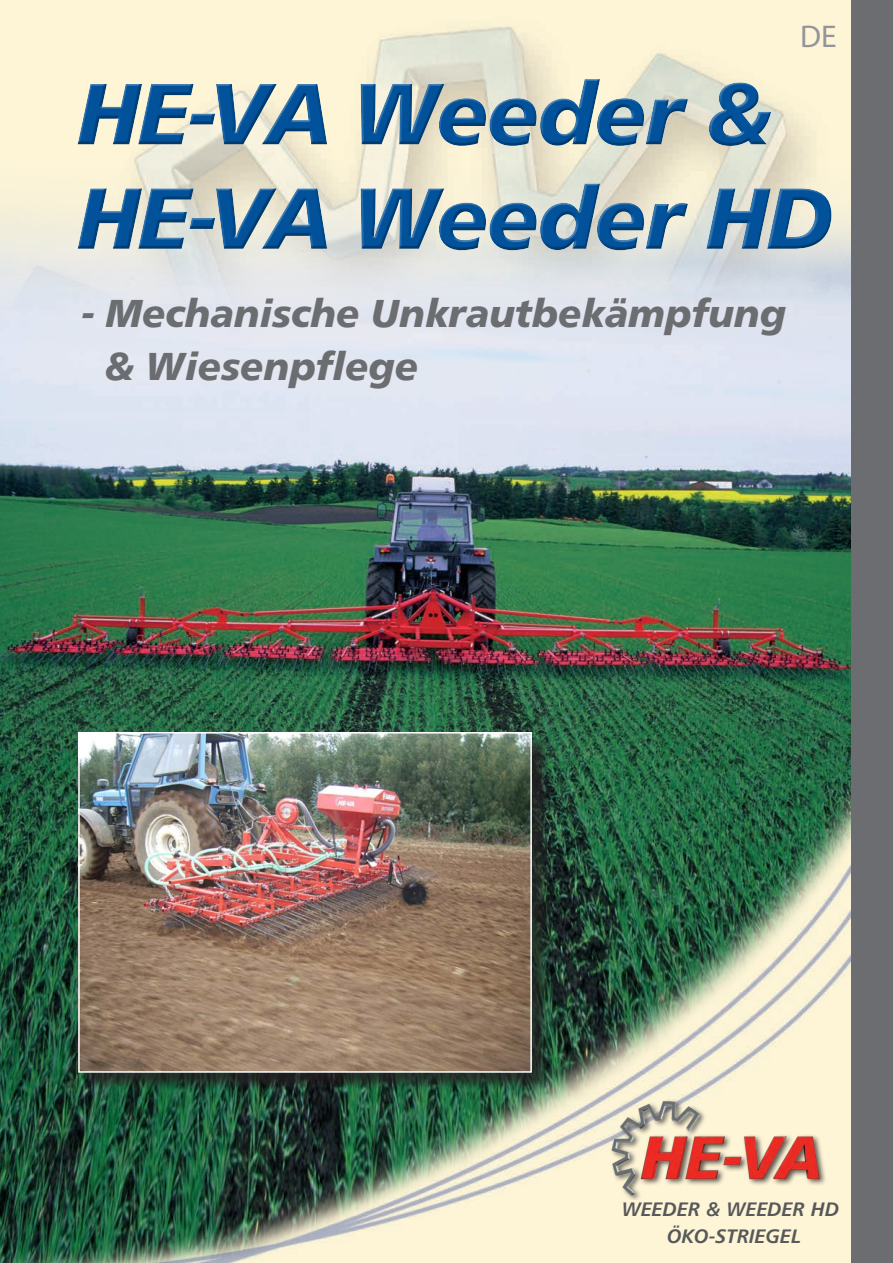
<style>
.page{position:relative;width:893px;height:1263px;background:#fff}
.page>*{position:absolute;margin:0;border:0;box-sizing:border-box;transform-origin:0 0}
.t1{font:87px/104.4px "Humanist 777 BT Black Italic B";letter-spacing:-.03em;color:#01529a}
.t2{font:39px "Humanist 777 BT Black Italic B";letter-spacing:-.01em;color:#6c6d70}
.t3{font:31.5px "Myriad Pro";color:#939598}
.t4{font:19.5px "Humanist 777 BT Bold Italic B";color:#57585a}
</style>
<div class="page">
<img style="left:0;top:109px;width:852px;height:1154px">
<div style="left:80px;top:734px;width:470px;height:357px;background:#231f20;opacity:.75"></div>
<img style="left:81px;top:735px;width:448px;height:335px">
<div style="left:78px;top:732px;width:454px;height:341px;border:2px solid #fff"></div>
<svg style="left:75px;top:78px;width:760px;height:175px;background:#e7e3d0"></svg>
<div style="left:852px;top:0;width:41px;height:1263px;background:#6c6d70"></div>
<p class="t3" style="left:800px;top:17px;width:38px">DE</p>
<h1 class="t1" style="left:78px;top:59px;width:758px">HE-VA Weeder &amp;<br>HE-VA Weeder HD</h1>
<p class="t2" style="left:82px;top:288px;width:706px">- Mechanische Unkrautbekämpfung</p>
<p class="t2" style="left:105px;top:341px;width:315px">&amp; Wiesenpflege</p>
<p class="t4" style="left:622px;top:1196px;width:218px">WEEDER &amp; WEEDER HD</p>
<p class="t4" style="left:667px;top:1223px;width:135px">ÖKO-STRIEGEL</p>
</div>
